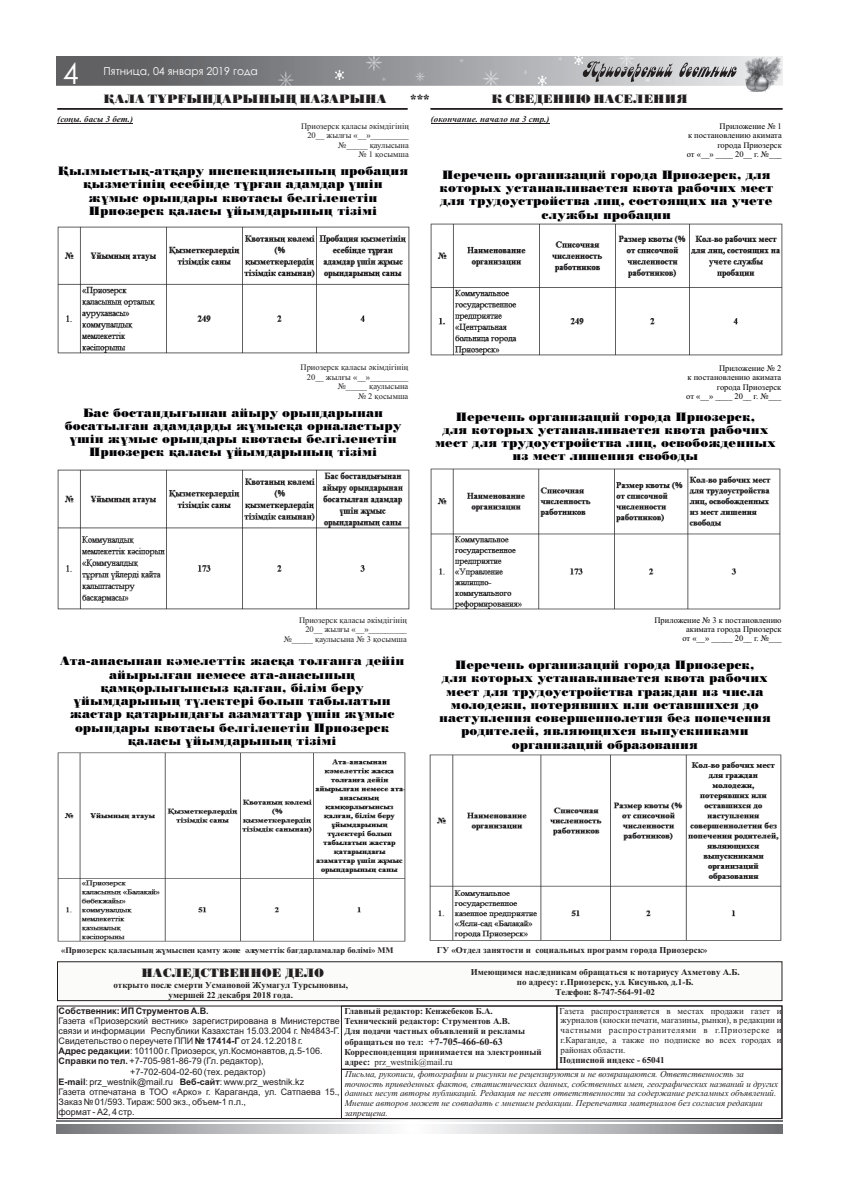
<style>
.page{position:relative;width:842px;height:1191px;background:#fff}
.page>*{position:absolute;margin:0;border:0;box-sizing:border-box;transform-origin:0 0}
.t1{font:29.4px "Century Gothic";color:#fff}
.t2{font:12px/13.3px "KZ Poster";color:#000004;text-align:center}
.t3{font:12px "KZ Poster";color:#231f20}
.t4{font:10.9px "Century Gothic";color:#fff}
.t5{font:9px "Arial";color:#231f20}
.t6{font:italic 9px/10px "Times New Roman";color:#231f20}
.t7{font:9px "Times New Roman KZ Bold";color:#231f20}
.t8{font:700 9px/10px "Times New Roman";color:#231f20}
.t9{font:9px/10px "Times New Roman";color:#231f20;text-align:justify}
.t10{font:italic 9px "Times New Roman KZ Bold";color:#231f20}
.t11{font:700 9px "Arial";color:#231f20}
.t12{font:8.5px/9.4px "Times New Roman";color:#231f20;text-align:right}
.t13{font:8.5px/9.4px "Times New Roman";color:#000004;text-align:right}
.t14{font:8.5px "Times New Roman KZ Bold";color:#231f20}
.s1{font-weight:700}
.s2{font-size:10px}
.s3{font-weight:400}
</style>
<div class="page">
<svg style="left:57px;top:961px;width:725px;height:40px"></svg>
<svg style="left:57px;top:1124px;width:725px;height:9px;background:#b9babc"></svg>
<svg style="left:57px;top:1120px;width:725px;height:1px"></svg>
<div style="left:556px;top:1005px;width:226px;height:64px;border:1px solid #231f20"></div>
<div style="left:341px;top:1005px;width:217px;height:64px;border:1px solid #231f20"></div>
<div style="left:341px;top:1069px;width:441px;height:49px;border:1px solid #231f20"></div>
<img style="left:57px;top:57px;width:688px;height:28px">
<img style="left:745px;top:57px;width:37px;height:34px">
<svg style="left:583px;top:61px;width:154px;height:21px;background:#a5a5a6"></svg>
<hr style="left:431px;top:109px;width:351px;height:1px;background:#231f20">
<hr style="left:57px;top:109px;width:350px;height:1px;background:#231f20">
<img style="left:429px;top:754px;width:353px;height:187px">
<img style="left:57px;top:226px;width:353px;height:127px">
<img style="left:58px;top:470px;width:352px;height:139px">
<img style="left:58px;top:752px;width:348px;height:189px">
<hr style="left:58px;top:123px;width:75px;height:1px;background:#231f20">
<hr style="left:431px;top:123px;width:118px;height:1px;background:#231f20">
<img style="left:430px;top:224px;width:352px;height:131px">
<img style="left:431px;top:468px;width:350px;height:141px">
<h1 class="t1" style="left:65px;top:60px;width:17px">4</h1>
<p class="t4" style="left:104px;top:67px;width:156px">Пятница, 04 января 2019 года</p>
<p class="t3" style="left:104px;top:95px;width:285px">ҚАЛА ТҰРҒЫНДАРЫНЫҢ НАЗАРЫНА</p>
<p class="t3" style="left:410px;top:95px;width:21px">***</p>
<p class="t3" style="left:491px;top:95px;width:198px">К СВЕДЕНИЮ НАСЕЛЕНИЯ</p>
<p class="t12" style="left:301px;top:122px;width:109px">Приозерск қаласы әкімдігінің<br>20__ жылғы «__»_________ №_____ қаулысына<br>№ 1 қосымша</p>
<p class="t2" style="left:58px;top:165px;width:352px">Қылмыстық-атқару инспекциясының пробация қызметінің есебінде тұрған адамдар үшін жұмыс орындары квотасы белгіленетін Приозерск қаласы ұйымдарының тізімі</p>
<p class="t10" style="left:58px;top:116px;width:77px">(соңы. басы 3 бет.)</p>
<p class="t10" style="left:431px;top:116px;width:120px">(окончание. начало на 3 стр.)</p>
<p class="t13" style="left:687px;top:122px;width:96px">Приложение № 1<br>к постановлению акимата города Приозерск<br>от «__» ____ 20__ г. №___</p>
<p class="t2" style="left:439px;top:169px;width:335px">Перечень организаций города Приозерск, для которых устанавливается квота рабочих мест для трудоустройства лиц, состоящих на учете службы пробации</p>
<p class="t12" style="left:301px;top:363px;width:109px">Приозерск қаласы әкімдігінің<br>20__ жылғы «__»_________ №_____ қаулысына<br>№ 2 қосымша</p>
<p class="t2" style="left:65px;top:407px;width:338px">Бас бостандығынан айыру орындарынан босатылған адамдарды жұмысқа орналастыру үшін жұмыс орындары квотасы белгіленетін Приозерск қаласы ұйымдарының тізімі</p>
<p class="t13" style="left:686px;top:364px;width:96px">Приложение № 2<br>к постановлению акимата города Приозерск<br>от «__» ____ 20__ г. №___</p>
<p class="t2" style="left:435px;top:411px;width:342px">Перечень организаций города Приозерск,<br>для которых устанавливается квота рабочих мест для трудоустройства лиц, освобожденных из мест лишения свободы</p>
<p class="t12" style="left:284px;top:616px;width:125px">Приозерск қаласы әкімдігінің<br>20__ жылғы «__»_________ №_____ қаулысына № 3 қосымша</p>
<p class="t2" style="left:60px;top:656px;width:346px">Ата-анасынан кәмелеттік жасқа толғанға дейін айырылған немесе ата-анасының қамқорлығынсыз қалған, білім беру ұйымдарының түлектері болып табылатын жастар қатарындағы азаматтар үшін жұмыс орындары квотасы белгіленетін Приозерск қаласы ұйымдарының тізімі</p>
<p class="t13" style="left:654px;top:616px;width:129px">Приложение № 3 к постановлению акимата города Приозерск<br>от «__» _____ 20__ г. №___</p>
<p class="t2" style="left:439px;top:659px;width:333px">Перечень организаций города Приозерск,<br>для которых устанавливается квота рабочих мест для трудоустройства граждан из числа молодежи, потерявших или оставшихся до наступления совершеннолетия без попечения родителей, являющихся выпускниками организаций образования</p>
<p class="t14" style="left:61px;top:947px;width:334px">«Приозерск қаласының жұмыспен қамту және әлеуметтік бағдарламалар бөлімі» ММ</p>
<p class="t7" style="left:437px;top:947px;width:272px">ГУ «Отдел занятости и социальных программ города Приозерск»</p>
<p class="t3" style="left:141px;top:968px;width:184px">НАСЛЕДСТВЕННОЕ ДЕЛО</p>
<p class="t7" style="left:113px;top:981px;width:236px">открыто после смерти Усмановой Жумагул Турсыновны,</p>
<p class="t7" style="left:169px;top:991px;width:126px">умершей 22 декабря 2018 года.</p>
<p class="t7" style="left:471px;top:968px;width:271px">Имеющимся наследникам обращаться к нотариусу Ахметову А.Б.</p>
<p class="t7" style="left:517px;top:978px;width:178px">по адресу: г.Приозерск, ул. Кисунько, д.1-Б.</p>
<p class="t7" style="left:555px;top:988px;width:101px">Телефон: 8-747-564-91-02</p>
<p class="t9" style="left:560px;top:1006px;width:223px">Газета распространяется в местах продажи газет и журналов (киоски печати, магазины, рынки), в редакции и частными распространителями в г.Приозерске и г.Караганде, а также по подписке во всех городах и районах области.</p>
<p class="t8" style="left:560px;top:1056px;width:107px">Подписной индекс - 65041</p>
<p class="t6" style="left:345px;top:1069px;width:435px">Письма, рукописи, фотографии и рисунки не рецензируются и не возвращаются. Ответственность за точность приведенных фактов, статистических данных, собственных имен, географических названий и других данных несут авторы публикаций. Редакция не несет ответственности за содержание рекламных объявлений.<br>Мнение авторов может не совпадать с мнением редакции. Перепечатка материалов без согласия редакции запрещена.</p>
<p class="t11" style="left:59px;top:1007px;width:152px">Собственник: ИП Струментов А.В.</p>
<p class="t5" style="left:59px;top:1017px;width:283px">Газета «Приозерский вестник» зарегистрирована в Министерстве</p>
<p class="t5" style="left:59px;top:1027px;width:283px">связи и информации Республики Казахстан 15.03.2004 г. №4843-Г.</p>
<p class="t5" style="left:59px;top:1037px;width:246px">Свидетельство о переучете ППИ <span class="s1">№ 17414-Г</span> от 24.12.2018 г.</p>
<p class="t5" style="left:59px;top:1047px;width:265px"><span class="s1">Адрес редакции</span>: 101100 г. Приозерск, ул.Космонавтов, д.5-106.</p>
<p class="t5" style="left:59px;top:1058px;width:207px"><span class="s1">Справки по тел.</span> +7-705-981-86-79 (Гл. редактор),</p>
<p class="t5" style="left:130px;top:1068px;width:137px">+7-702-604-02-60 (тех. редактор)</p>
<p class="t5" style="left:59px;top:1078px;width:247px"><span class="s1">Е-mail</span>: prz_westnik@mail.ru <span class="s1">Веб-сайт</span>: www.prz_westnik.kz</p>
<p class="t5" style="left:59px;top:1088px;width:283px">Газета отпечатана в ТОО «Арко» г. Караганда, ул. Сатпаева 15.,</p>
<p class="t5" style="left:59px;top:1098px;width:189px">Заказ № 01/593. Тираж: 500 экз., объем-1 п.л.,</p>
<p class="t5" style="left:59px;top:1108px;width:78px">формат - А2, 4 стр.</p>
<p class="t8" style="left:344px;top:1006px;width:182px">Главный редактор: Кенжебеков Б.А.<br>Технический редактор: Струментов А.В.<br>Для подачи частных объявлений и рекламы</p>
<p class="t8" style="left:344px;top:1037px;width:199px">обращаться по тел: <span class="s2">+7-705-466-60-63<br></span>Корреспонденция принимается на электронный адрес: <span class="s3">prz_westnik@mail.ru</span></p>
</div>
